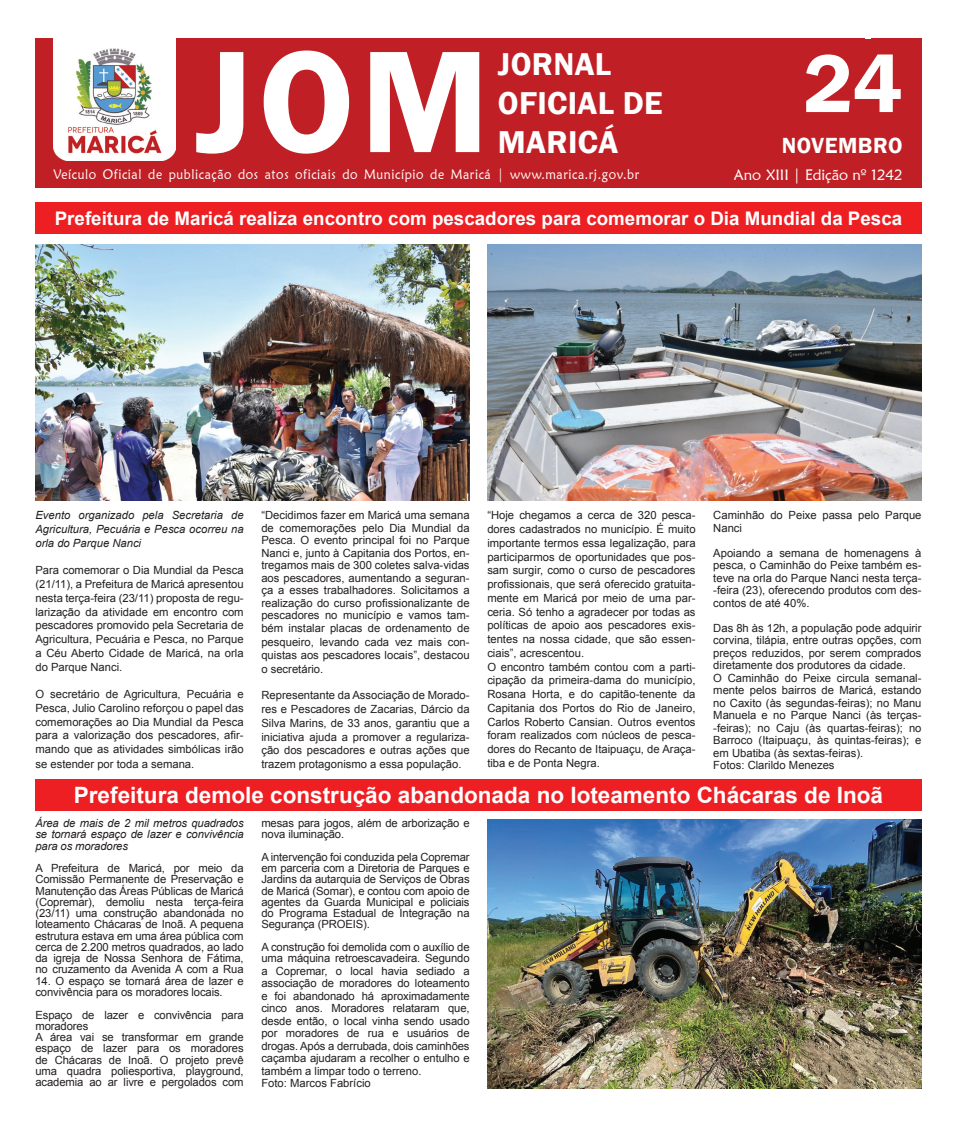
<style>
.page{position:relative;width:957px;height:1124px;background:#fff}
.page>*{position:absolute;margin:0;border:0;box-sizing:border-box;transform-origin:0 0}
.t1{font:600 150px "Franklin Gothic";color:#fff}
.t2{font:600 85px "Franklin Gothic";color:#fff}
.t3{font:600 32.5px/38.8px "Franklin Gothic";letter-spacing:.01em;color:#fff}
.t4{font:700 22.5px "Arial";color:#fff}
.t5{font:600 22.5px "Franklin Gothic";letter-spacing:.025em;color:#fff}
.t6{font:700 18.75px "Arial";color:#fff}
.t7{font:15px "Maiandra GD";color:#fff}
.t8{font:13.75px "Maiandra GD";letter-spacing:.05em;color:#fff;scale:.9 1}
.t9{font:12.5px "Maiandra GD";color:#fff}
.t10{font:11.25px/13.8px "Arial";color:#231f20}
.t11{font:italic 11.25px/13.8px "Arial";letter-spacing:-.005em;color:#231f20;text-align:justify}
</style>
<div class="page">
<div style="left:870px;top:38px;width:51px;height:21px;background:#c02025"></div>
<div style="left:35px;top:38px;width:830px;height:21px;background:#c02025"></div>
<div style="left:35px;top:202px;width:886px;height:32px;background:#ee1f23"></div>
<div style="left:35px;top:778px;width:886px;height:32px;background:#ee1f23"></div>
<img style="left:35px;top:244px;width:435px;height:256px">
<img style="left:487px;top:819px;width:434px;height:269px">
<img style="left:487px;top:244px;width:434px;height:256px">
<div style="left:35px;top:39px;width:886px;height:149px;background:#c02025"></div>
<img style="left:54px;top:38px;width:121px;height:123px">
<p class="t9" style="left:232px;top:41px;width:438px">JORNAL OFICIAL DE MARICÁ | nº 1242 | Ano XIII | 24 de novembro de 2021</p>
<h1 class="t1" style="left:195px;top:9px;width:295px">JOM</h1>
<h3 class="t3" style="left:498px;top:45px;width:166px">JORNAL<br>OFICIAL DE<br>MARICÁ</h3>
<h2 class="t2" style="left:803px;top:31px;width:101px">24</h2>
<h3 class="t5" style="left:782px;top:131px;width:122px">NOVEMBRO</h3>
<p class="t8" style="left:54px;top:166px;width:652px">Veículo Oficial de publicação dos atos oficiais do Município de Maricá | www.marica.rj.gov.br</p>
<h3 class="t7" style="left:734px;top:166px;width:170px">Ano XIII | Edição nº 1242</h3>
<h3 class="t6" style="left:55px;top:206px;width:849px">Prefeitura de Maricá realiza encontro com pescadores para comemorar o Dia Mundial da Pesca</h3>
<p class="t11" style="left:35px;top:508px;width:210px">Evento organizado pela Secretaria de Agricultura, Pecuária e Pesca ocorreu na orla do Parque Nanci</p>
<p class="t10" style="left:35px;top:563px;width:210px;text-align:justify">Para comemorar o Dia Mundial da Pesca (21/11), a Prefeitura de Maricá apresentou nesta terça-feira (23/11) proposta de regu&shy;larização da atividade em encontro com pescadores promovido pela Secretaria de Agricultura, Pecuária e Pesca, no Parque a Céu Aberto Cidade de Maricá, na orla do Parque Nanci.</p>
<p class="t10" style="left:35px;top:687px;width:210px;text-align:justify">O secretário de Agricultura, Pecuária e Pesca, Julio Carolino reforçou o papel das comemorações ao Dia Mundial da Pesca para a valorização dos pescadores, afir&shy;mando que as atividades simbólicas irão</p>
<p class="t10" style="left:35px;top:757px;width:160px">se estender por toda a semana.</p>
<p class="t10" style="left:261px;top:509px;width:210px;line-height:12.5px;text-align:justify">“Decidimos fazer em Maricá uma semana de comemorações pelo Dia Mundial da Pesca. O evento principal foi no Parque Nanci e, junto à Capitania dos Portos, en&shy;tregamos mais de 300 coletes salva-vidas aos pescadores, aumentando a seguran&shy;ça a esses trabalhadores. Solicitamos a realização do curso profissionalizante de pescadores no município e vamos tam&shy;bém instalar placas de ordenamento de</p>
<p class="t10" style="left:261px;top:634px;width:210px;text-align:justify">pesqueiro, levando cada vez mais con&shy;quistas aos pescadores locais”, destacou o secretário.</p>
<p class="t10" style="left:261px;top:688px;width:210px;text-align:justify">Representante da Associação de Morado&shy;res e Pescadores de Zacarias, Dárcio da Silva Marins, de 33 anos, garantiu que a iniciativa ajuda a promover a regulariza&shy;ção dos pescadores e outras ações que trazem protagonismo a essa população.</p>
<p class="t10" style="left:487px;top:508px;width:210px">“Hoje chegamos a cerca de 320 pesca&shy;dores cadastrados no município. É muito importante termos essa legalização, para participarmos de oportunidades que pos&shy;sam surgir, como o curso de pescadores profissionais, que será oferecido gratuita&shy;mente em Maricá por meio de uma par&shy;ceria. Só tenho a agradecer por todas as políticas de apoio aos pescadores exis&shy;tentes na nossa cidade, que são essen&shy;ciais”, acrescentou.<br>O encontro também contou com a parti&shy;cipação da primeira-dama do município, Rosana Horta, e do capitão-tenente da Capitania dos Portos do Rio de Janeiro, Carlos Roberto Cansian. Outros eventos foram realizados com núcleos de pesca&shy;dores do Recanto de Itaipuaçu, de Araça&shy;tiba e de Ponta Negra.</p>
<p class="t10" style="left:713px;top:509px;width:210px;line-height:12.5px">Caminhão do Peixe passa pelo Parque<br>Nanci</p>
<p class="t10" style="left:713px;top:546px;width:210px;line-height:12.5px;text-align:justify">Apoiando a semana de homenagens à pesca, o Caminhão do Peixe também es&shy;teve na orla do Parque Nanci nesta terça--feira (23), oferecendo produtos com des&shy;contos de até 40%.</p>
<p class="t10" style="left:713px;top:621px;width:210px;line-height:12.5px">Das 8h às 12h, a população pode adquirir corvina, tilápia, entre outras opções, com preços reduzidos, por serem comprados diretamente dos produtores da cidade.<br>O Caminhão do Peixe circula semanal&shy;mente pelos bairros de Maricá, estando no Caxito (às segundas-feiras); no Manu Manuela e no Parque Nanci (às terças--feiras); no Caju (às quartas-feiras); no Barroco (Itaipuaçu, às quintas-feiras); e em Ubatiba (às sextas-feiras).<br>Fotos: Clarildo Menezes</p>
<h3 class="t4" style="left:74px;top:779px;width:810px">Prefeitura demole construção abandonada no loteamento Chácaras de Inoã</h3>
<p class="t11" style="left:35px;top:817px;width:210px;line-height:11.2px">Área de mais de 2 mil metros quadrados se tornará espaço de lazer e convivência para os moradores</p>
<p class="t10" style="left:35px;top:862px;width:210px;line-height:11.2px;text-align:justify">A Prefeitura de Maricá, por meio da Comissão Permanente de Preservação e Manutenção das Áreas Públicas de Maricá (Copremar), demoliu nesta terça-feira (23/11) uma construção abandonada no loteamento Chácaras de Inoã. A pequena estrutura estava em uma área pública com cerca de 2.200 metros quadrados, ao lado da igreja de Nossa Senhora de Fátima, no cruzamento da Avenida A com a Rua</p>
<p class="t10" style="left:35px;top:975px;width:210px;line-height:11.2px">14. O espaço se tornará área de lazer e convivência para os moradores locais.</p>
<p class="t10" style="left:35px;top:1008px;width:210px;line-height:11.2px">Espaço de lazer e convivência para moradores<br>A área vai se transformar em grande espaço de lazer para os moradores de Chácaras de Inoã. O projeto prevê uma quadra poliesportiva, playground, academia ao ar livre e pergolados com</p>
<p class="t10" style="left:261px;top:817px;width:210px;line-height:11.2px">mesas para jogos, além de arborização e nova iluminação.</p>
<p class="t10" style="left:261px;top:851px;width:210px;line-height:11.2px;text-align:justify">A intervenção foi conduzida pela Copremar em parceria com a Diretoria de Parques e Jardins da autarquia de Serviços de Obras de Maricá (Somar), e contou com apoio de agentes da Guarda Municipal e policiais do Programa Estadual de Integração na Segurança (PROEIS).</p>
<p class="t10" style="left:261px;top:941px;width:210px;line-height:11.2px">A construção foi demolida com o auxílio de uma máquina retroescavadeira. Segundo</p>
<p class="t10" style="left:261px;top:964px;width:210px;line-height:12.5px">a Copremar, o local havia sediado a associação de moradores do loteamento e foi abandonado há aproximadamente cinco anos. Moradores relataram que, desde então, o local vinha sendo usado por moradores de rua e usuários de drogas. Após a derrubada, dois caminhões caçamba ajudaram a recolher o entulho e também a limpar todo o terreno.<br>Foto: Marcos Fabrício</p>
</div>
